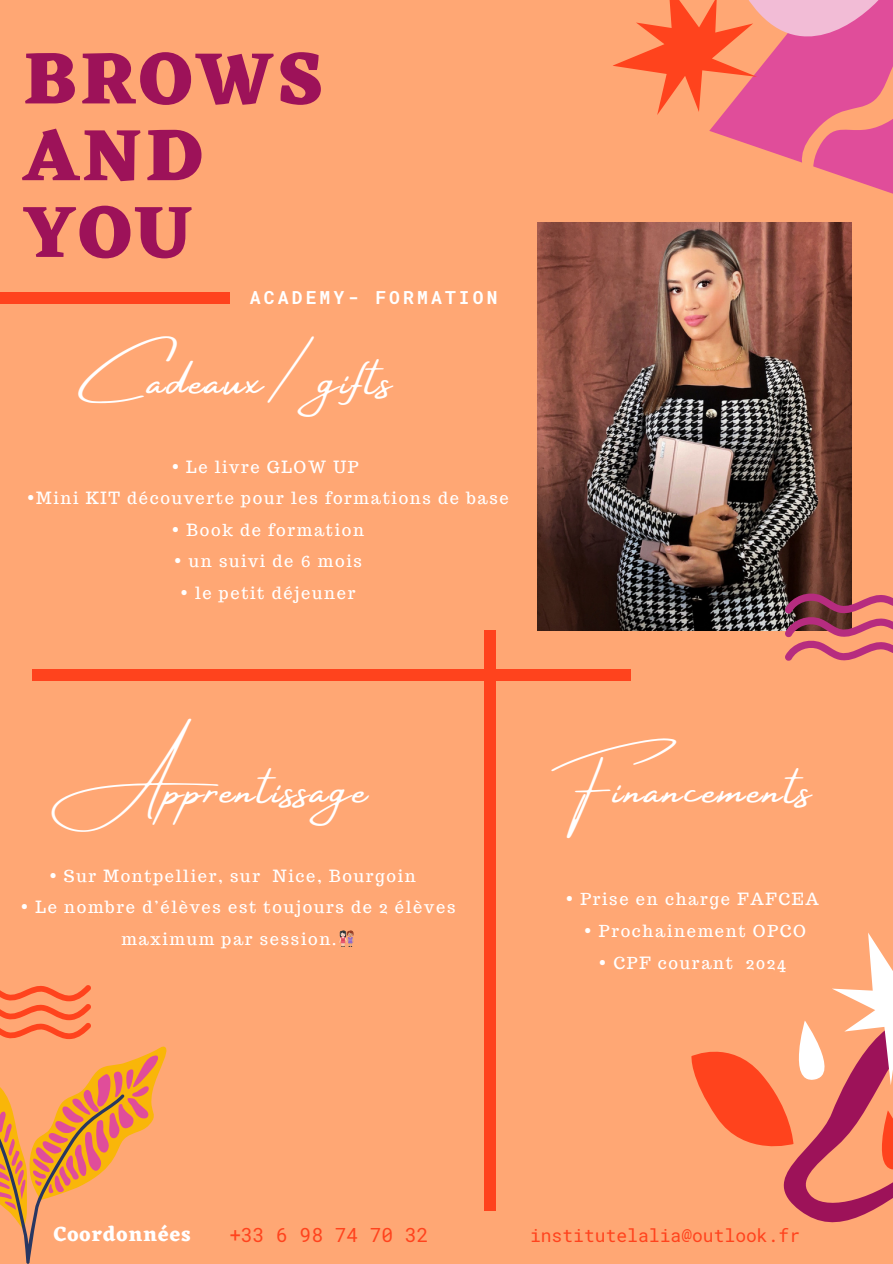
<style>
.page{position:relative;width:893px;height:1264px;background:#fff}
.page>*{position:absolute;margin:0;border:0;box-sizing:border-box;transform-origin:0 0}
.t1{font:800 74.7px/76.7px "Eczar";letter-spacing:.045em;color:#9d1259}
.t2{font:49.5px "Amsterdam Four";letter-spacing:.05em;color:#fff}
.t3{font:700 21px "Eczar";letter-spacing:.05em;color:#fff}
.t4{font:19.5px "Roboto Mono";color:#ff431d}
.t5{font:18px "Roboto Mono";color:#ff431d}
.t6{font:700 18px "Roboto Mono";letter-spacing:.175em;color:#fff}
.t7{font:16.5px/31.5px "Trocchi";letter-spacing:.105em;color:#fff}
</style>
<div class="page">
<div style="left:0;top:0;width:892px;height:1263px;background:#ffa774"></div>
<svg style="left:613px;top:0;width:279px;height:194px"></svg>
<img style="left:537px;top:223px;width:314px;height:407px">
<div style="left:0;top:292px;width:229px;height:11px;background:#ff431d"></div>
<div style="left:32px;top:669px;width:599px;height:11px;background:#ff431d"></div>
<svg style="left:784px;top:590px;width:108px;height:71px"></svg>
<svg style="left:0;top:985px;width:91px;height:54px"></svg>
<svg style="left:691px;top:1051px;width:201px;height:170px"></svg>
<svg style="left:770px;top:933px;width:122px;height:160px"></svg>
<svg style="left:0;top:1046px;width:166px;height:217px"></svg>
<div style="left:485px;top:630px;width:10px;height:580px;background:#ff431d"></div>
<h1 class="t1" style="left:23px;top:39px;width:301px">BROWS<br>AND<br>YOU</h1>
<p class="t6" style="left:250px;top:285px;width:249px">ACADEMY- FORMATION</p>
<h5 class="t2" style="left:77px;top:353px;width:316px">Cadeaux/ gifts</h5>
<p class="t7" style="left:172px;top:450px;width:188px">• Le livre GLOW UP</p>
<p class="t7" style="left:27px;top:482px;width:483px">•Mini KIT découverte pour les formations de base</p>
<p class="t7" style="left:172px;top:513px;width:194px">• Book de formation</p>
<h2 class="t7" style="left:174px;top:545px;width:189px">• un suivi de 6 mois</h2>
<h2 class="t7" style="left:180px;top:576px;width:177px">• le petit déjeuner</h2>
<p class="t2" style="left:86px;top:762px;width:283px">Apprentissage</p>
<p class="t7" style="left:49px;top:860px;width:368px">• Sur Montpellier, sur Nice, Bourgoin</p>
<p class="t7" style="left:121px;top:891px;width:335px;text-indent:-100px">• Le nombre d’élèves est toujours de 2 élèves maximum par session.</p>
<p class="t2" style="left:551px;top:762px;width:262px">Financements</p>
<p class="t7" style="left:565px;top:883px;width:254px">• Prise en charge FAFCEA</p>
<p class="t7" style="left:584px;top:915px;width:223px">• Prochainement OPCO</p>
<p class="t7" style="left:599px;top:946px;width:188px">• CPF courant 2024</p>
<h2 class="t3" style="left:54px;top:1221px;width:138px">Coordonnées</h2>
<p class="t4" style="left:229px;top:1221px;width:200px">+33 6 98 74 70 32</p>
<p class="t5" style="left:530px;top:1223px;width:272px">institutelalia@outlook.fr</p>
</div>
